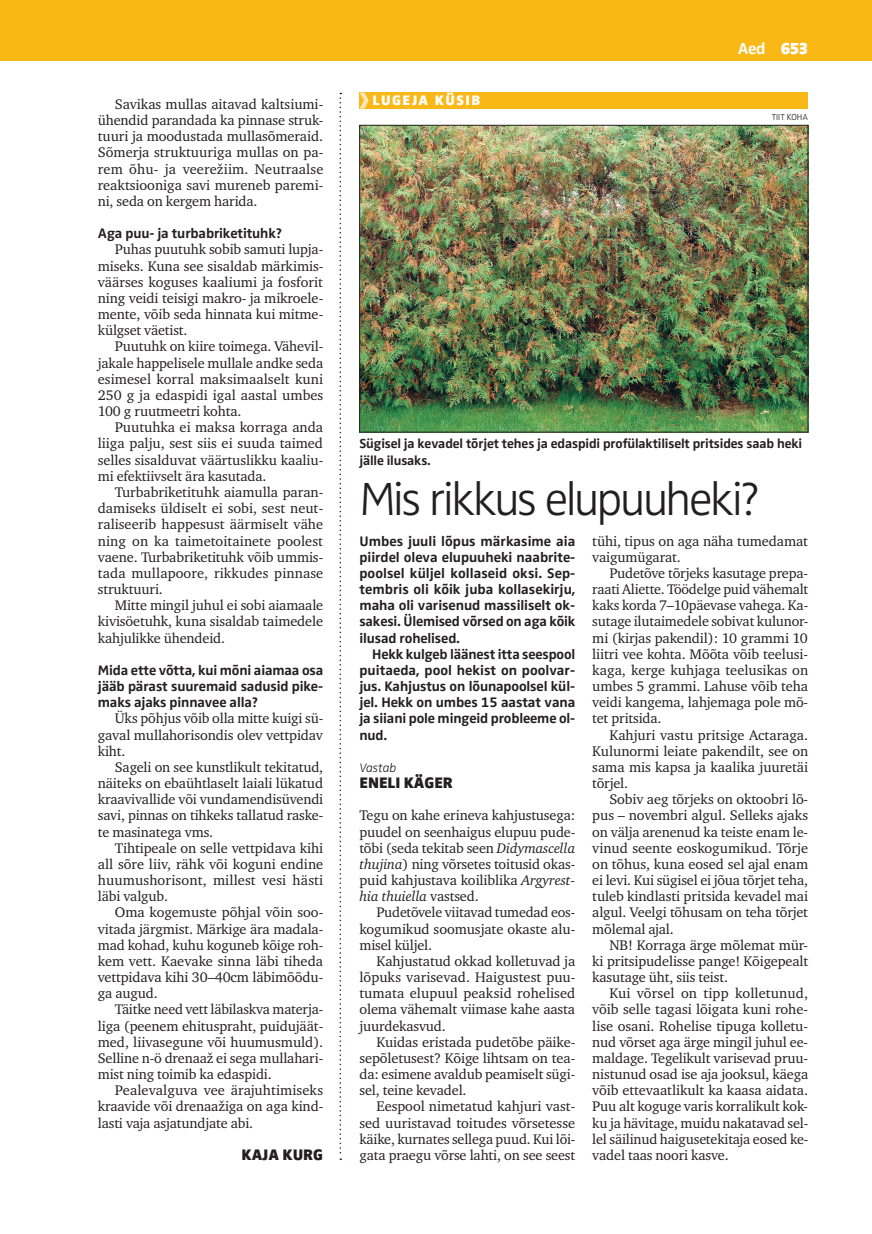
<style>
.page{position:relative;width:872px;height:1234px;background:#fff}
.page>*{position:absolute;margin:0;border:0;box-sizing:border-box;transform-origin:0 0}
.t1{font:300 48px "Zwo Pro";letter-spacing:-.055em;color:#231f20}
.t2{font:700 16.5px "Zwo Pro";color:#fff}
.t3{font:900 15.75px "Zwo Pro";color:#231f20}
.t4{font:14.25px/16.2px "Charter ITC";letter-spacing:-.01em;color:#231f20;text-align:justify}
.t5{font:700 14.25px/16.2px "Zwo Pro";letter-spacing:-.01em;color:#231f20;text-align:justify}
.t6{font:900 14.25px "Zwo Pro";letter-spacing:.105em;color:#fff}
.t7{font:700 13.5px/16.2px "Zwo Pro";letter-spacing:-.01em;color:#231f20}
.t8{font:italic 300 12.75px "Zwo Pro";letter-spacing:-.01em;color:#231f20}
.t9{font:300 9px "Zwo Pro";color:#231f20}
.s1{font-weight:900}
.s2{font-style:italic}
</style>
<div class="page">
<div style="left:0;top:0;width:872px;height:60px;background:#fab817"></div>
<div style="left:360px;top:92px;width:448px;height:17px;background:#fab817"></div>
<svg style="left:360px;top:92px;width:9px;height:17px"></svg>
<img style="left:361px;top:127px;width:445px;height:303px">
<div style="left:359px;top:125px;width:449px;height:307px;border:1px solid #231f20"></div>
<svg style="left:339px;top:93px;width:2px;height:1066px"></svg>
<p class="t2" style="left:738px;top:39px;width:72px">Aed <span class="s1">653</span></p>
<p class="t4" style="left:115px;top:96px;width:210px">Savikas mullas aitavad kaltsiumi-</p>
<p class="t6" style="left:372px;top:92px;width:109px">LUGEJA KÜSIB</p>
<p class="t4" style="left:98px;top:112px;width:227px">ühendid parandada ka pinnase struk&shy;tuuri ja moodustada mullasõmeraid.<br>Sõmerja struktuuriga mullas on pa&shy;rem õhu- ja veerežiim. Neutraalse reaktsiooniga savi mureneb paremi&shy;ni, seda on kergem harida.</p>
<p class="t5" style="left:98px;top:226px;width:186px">Aga puu- ja turbabriketituhk?</p>
<p class="t4" style="left:98px;top:241px;width:227px;text-indent:17px">Puhas puutuhk sobib samuti lupja&shy;miseks. Kuna see sisaldab märkimis&shy;väärses koguses kaaliumi ja fosforit ning veidi teisigi makro- ja mikroele&shy;mente, võib seda hinnata kui mitme&shy;külgset väetist.</p>
<p class="t4" style="left:98px;top:338px;width:227px;text-indent:17px">Puutuhk on kiire toimega. Vähevil&shy;jakale happelisele mullale andke seda esimesel korral maksimaalselt kuni 250 g ja edaspidi igal aastal umbes 100 g ruutmeetri kohta.</p>
<p class="t4" style="left:98px;top:419px;width:227px;text-indent:17px">Puutuhka ei maksa korraga anda liiga palju, sest siis ei suuda taimed selles sisalduvat väärtuslikku kaaliu&shy;mi efektiivselt ära kasutada.</p>
<p class="t4" style="left:98px;top:484px;width:227px;text-indent:17px">Turbabriketituhk aiamulla paran&shy;damiseks üldiselt ei sobi, sest neut&shy;raliseerib happesust äärmiselt vähe ning on ka taimetoitainete poolest vaene. Turbabriketituhk võib ummis&shy;tada mullapoore, rikkudes pinnase struktuuri.</p>
<p class="t4" style="left:98px;top:597px;width:227px;text-indent:17px">Mitte mingil juhul ei sobi aiamaale kivisöetuhk, kuna sisaldab taimedele kahjulikke ühendeid.</p>
<p class="t5" style="left:98px;top:662px;width:227px">Mida ette võtta, kui mõni aiamaa osa jääb pärast suuremaid sadusid pike&shy;maks ajaks pinnavee alla?</p>
<p class="t4" style="left:98px;top:710px;width:227px;text-indent:17px">Üks põhjus võib olla mitte kuigi sü&shy;gaval mullahorisondis olev vettpidav kiht.</p>
<p class="t4" style="left:98px;top:758px;width:227px;text-indent:17px">Sageli on see kunstlikult tekitatud, näiteks on ebaühtlaselt laiali lükatud kraavivallide või vundamendisüvendi savi, pinnas on tihkeks tallatud raske&shy;te masinatega vms.</p>
<p class="t4" style="left:98px;top:839px;width:227px;text-indent:17px">Tihtipeale on selle vettpidava kihi all sõre liiv, rähk või koguni endine huumushorisont, millest vesi hästi läbi valgub.</p>
<p class="t4" style="left:98px;top:904px;width:227px;text-indent:17px">Oma kogemuste põhjal võin soo&shy;vitada järgmist. Märkige ära madala&shy;mad kohad, kuhu koguneb kõige roh&shy;kem vett. Kaevake sinna läbi tiheda vettpidava kihi 30–40cm läbimõõdu&shy;ga augud.</p>
<p class="t4" style="left:98px;top:1001px;width:227px;text-indent:17px">Täitke need vett läbilaskva materja&shy;liga (peenem ehituspraht, puidujäät&shy;med, liivasegune või huumusmuld).<br>Selline n-ö drenaaž ei sega mullahari&shy;mist ning toimib ka edaspidi.</p>
<p class="t4" style="left:98px;top:1081px;width:227px;text-indent:17px">Pealevalguva vee ärajuhtimiseks kraavide või drenaažiga on aga kind&shy;lasti vaja asjatundjate abi.</p>
<p class="t3" style="left:242px;top:1144px;width:83px">KAJA KURG</p>
<p class="t9" style="left:771px;top:112px;width:38px">TIIT KOHA</p>
<p class="t7" style="left:359px;top:436px;width:444px">Sügisel ja kevadel tõrjet tehes ja edaspidi profülaktiliselt pritsides saab heki jälle ilusaks.</p>
<h1 class="t1" style="left:359px;top:471px;width:402px">Mis rikkus elupuuheki?</h1>
<p class="t4" style="left:592px;top:532px;width:217px">tühi, tipus on aga näha tumedamat vaigumügarat.</p>
<p class="t4" style="left:592px;top:564px;width:217px;text-indent:17px">Pudetõve tõrjeks kasutage prepa&shy;raati Aliette. Töödelge puid vähemalt kaks korda 7–10päevase vahega. Ka&shy;sutage ilutaimedele sobivat kulunor&shy;mi (kirjas pakendil): 10 grammi 10 liitri vee kohta. Mõõta võib teelusi&shy;kaga, kerge kuhjaga teelusikas on umbes 5 grammi. Lahuse võib teha veidi kangema, lahjemaga pole mõ&shy;tet pritsida.</p>
<p class="t4" style="left:592px;top:726px;width:217px;text-indent:17px">Kahjuri vastu pritsige Actaraga.<br>Kulunormi leiate pakendilt, see on sama mis kapsa ja kaalika juuretäi tõrjel.</p>
<p class="t4" style="left:592px;top:791px;width:217px;text-indent:17px">Sobiv aeg tõrjeks on oktoobri lõ&shy;pus – novembri algul. Selleks ajaks on välja arenenud ka teiste enam le&shy;vinud seente eoskogumikud. Tõrje on tõhus, kuna eosed sel ajal enam ei levi. Kui sügisel ei jõua tõrjet teha, tuleb kindlasti pritsida kevadel mai algul. Veelgi tõhusam on teha tõrjet mõlemal ajal.</p>
<p class="t4" style="left:592px;top:936px;width:217px;text-indent:17px">NB! Korraga ärge mõlemat mür&shy;ki pritsipudelisse pange! Kõigepealt kasutage üht, siis teist.</p>
<p class="t4" style="left:592px;top:985px;width:217px;text-indent:17px">Kui võrsel on tipp kolletunud, võib selle tagasi lõigata kuni rohe&shy;lise osani. Rohelise tipuga kolletu&shy;nud võrset aga ärge mingil juhul ee&shy;maldage. Tegelikult varisevad pruu&shy;nistunud osad ise aja jooksul, käega võib ettevaatlikult ka kaasa aidata.<br>Puu alt koguge varis korralikult kok&shy;ku ja hävitage, muidu nakatavad sel&shy;lel säilinud haigusetekitaja eosed ke&shy;vadel taas noori kasve.</p>
<p class="t5" style="left:359px;top:533px;width:217px">Umbes juuli lõpus märkasime aia piirdel oleva elupuuheki naabrite&shy;poolsel küljel kollaseid oksi. Sep&shy;tembris oli kõik juba kollasekirju, maha oli varisenud massiliselt ok&shy;sakesi. Ülemised võrsed on aga kõik ilusad rohelised.</p>
<p class="t5" style="left:359px;top:646px;width:217px;text-indent:13px">Hekk kulgeb läänest itta seespool puitaeda, pool hekist on poolvar&shy;jus. Kahjustus on lõunapoolsel kül&shy;jel. Hekk on umbes 15 aastat vana ja siiani pole mingeid probleeme ol&shy;nud.</p>
<p class="t8" style="left:359px;top:760px;width:38px">Vastab</p>
<p class="t3" style="left:359px;top:773px;width:95px">ENELI KÄGER</p>
<p class="t4" style="left:359px;top:807px;width:217px">Tegu on kahe erineva kahjustusega: puudel on seenhaigus elupuu pude&shy;tõbi (seda tekitab seen <span class="s2">Didymascella thujina</span>) ning võrsetes toitusid okas&shy;puid kahjustava koiliblika <span class="s2">Argyrest&shy;hia thuiella</span> vastsed.</p>
<p class="t4" style="left:359px;top:904px;width:217px;text-indent:17px">Pudetõvele viitavad tumedad eos&shy;kogumikud soomusjate okaste alu&shy;misel küljel.</p>
<p class="t4" style="left:359px;top:952px;width:217px;text-indent:17px">Kahjustatud okkad kolletuvad ja lõpuks varisevad. Haigustest puu&shy;tumata elupuul peaksid rohelised olema vähemalt viimase kahe aasta juurdekasvud.</p>
<p class="t4" style="left:359px;top:1033px;width:217px;text-indent:17px">Kuidas eristada pudetõbe päike&shy;sepõletusest? Kõige lihtsam on tea&shy;da: esimene avaldub peamiselt sügi&shy;sel, teine kevadel.</p>
<p class="t4" style="left:359px;top:1098px;width:217px;text-indent:17px">Eespool nimetatud kahjuri vast&shy;sed uuristavad toitudes võrsetesse käike, kurnates sellega puud. Kui lõi&shy;gata praegu võrse lahti, on see seest</p>
</div>
